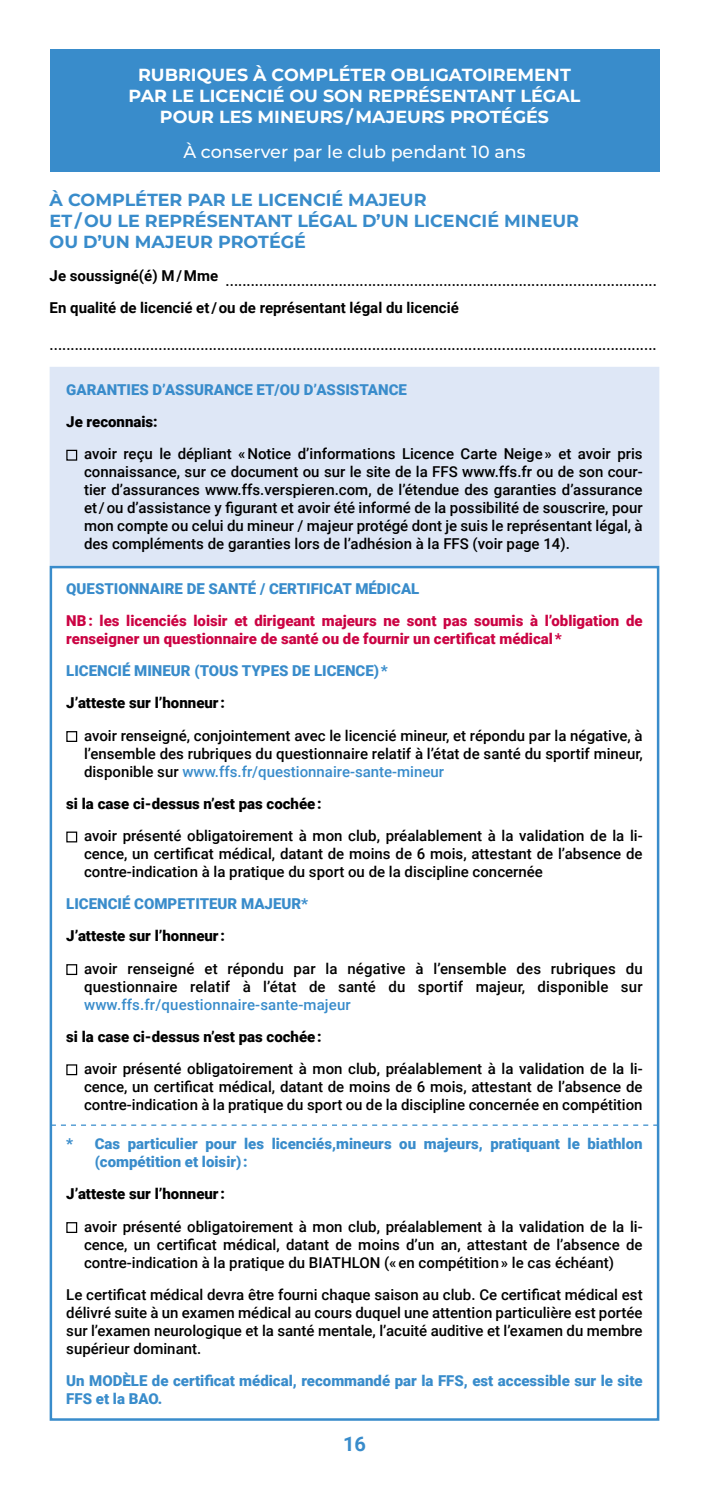
<style>
.page{position:relative;width:709px;height:1489px;background:#fff}
.page>*{position:absolute;margin:0;border:0;box-sizing:border-box;transform-origin:0 0}
.t1{font:700 20px "Roboto";color:#398ccb}
.t2{font:700 17.5px/21px "Montserrat";color:#fff;text-align:center}
.t3{font:700 17.5px/21px "Montserrat";color:#398ccb}
.t4{font:500 17.5px "Montserrat";color:#fff}
.t5{font:500 15px/18px "Roboto";color:#000;text-align:justify}
.t6{font:900 15px/18px "Roboto";color:#398ccb}
.t7{font:900 15px "Roboto";color:#000}
.t8{font:900 15px/18px "Roboto";color:#cb0343}
.t9{font:700 15px/32.2px "Roboto";color:#000}
.t10{font:500 15px "Roboto";letter-spacing:.01em;color:#398ccb}
.s1{color:#398ccb}
</style>
<div class="page">
<div style="left:50px;top:50px;width:609px;height:122px;background:#398ccb"></div>
<div style="left:51px;top:368px;width:607px;height:196px;background:#dee7f6"></div>
<div style="left:50px;top:367px;width:609px;height:199px;border:2px solid #dee7f6"></div>
<div style="left:66px;top:450px;width:11px;height:10px;border:1px solid #000"></div>
<div style="left:66px;top:731px;width:11px;height:11px;border:1px solid #000"></div>
<div style="left:66px;top:831px;width:11px;height:11px;border:1px solid #000"></div>
<div style="left:66px;top:964px;width:11px;height:11px;border:1px solid #000"></div>
<div style="left:66px;top:1064px;width:11px;height:11px;border:1px solid #000"></div>
<div style="left:66px;top:1221px;width:11px;height:11px;border:1px solid #000"></div>
<svg style="left:51px;top:1124px;width:607px;height:1px"></svg>
<p class="t2" style="left:129px;top:63px;width:453px">RUBRIQUES À COMPLÉTER OBLIGATOIREMENT<br>PAR LE LICENCIÉ OU SON REPRÉSENTANT LÉGAL<br>POUR LES MINEURS / MAJEURS PROTÉGÉS</p>
<p class="t4" style="left:183px;top:139px;width:344px">À conserver par le club pendant 10 ans</p>
<p class="t3" style="left:50px;top:189px;width:531px">À COMPLÉTER PAR LE LICENCIÉ MAJEUR<br>ET / OU LE REPRÉSENTANT LÉGAL D’UN LICENCIÉ MINEUR<br>OU D’UN MAJEUR PROTÉGÉ</p>
<p class="t9" style="left:50px;top:258px;width:411px">Je soussigné(é) M / Mme<br>En qualité de licencié et / ou de représentant légal du licencié</p>
<p class="t6" style="left:66px;top:380px;width:342px">GARANTIES D’ASSURANCE ET/OU D’ASSISTANCE</p>
<p class="t7" style="left:66px;top:411px;width:93px">Je reconnais:</p>
<p class="t5" style="left:84px;top:444px;width:560px">avoir reçu le dépliant « Notice d’informations Licence Carte Neige » et avoir pris connaissance, sur ce document ou sur le site de la FFS www.ffs.fr ou de son cour&shy;tier d’assurances www.ffs.verspieren.com, de l’étendue des garanties d’assurance et / ou d’assistance y figurant et avoir été informé de la possibilité de souscrire, pour mon compte ou celui du mineur / majeur protégé dont je suis le représentant légal, à des compléments de garanties lors de l’adhésion à la FFS (voir page 14).</p>
<p class="t6" style="left:66px;top:579px;width:354px">QUESTIONNAIRE DE SANTÉ / CERTIFICAT MÉDICAL</p>
<p class="t8" style="left:66px;top:611px;width:578px">NB : les licenciés loisir et dirigeant majeurs ne sont pas soumis à l’obligation de renseigner un questionnaire de santé ou de fournir un certificat médical *</p>
<p class="t6" style="left:66px;top:661px;width:323px">LICENCIÉ MINEUR (TOUS TYPES DE LICENCE) *</p>
<p class="t7" style="left:66px;top:692px;width:160px">J’atteste sur l’honneur :</p>
<p class="t5" style="left:84px;top:725px;width:560px">avoir renseigné, conjointement avec le licencié mineur, et répondu par la négative, à l’ensemble des rubriques du questionnaire relatif à l’état de santé du sportif mineur, disponible sur <span class="s1">www.ffs.fr/questionnaire-sante-mineur</span></p>
<p class="t7" style="left:66px;top:793px;width:257px">si la case ci-dessus n’est pas cochée :</p>
<p class="t5" style="left:84px;top:826px;width:560px">avoir présenté obligatoirement à mon club, préalablement à la validation de la li&shy;cence, un certificat médical, datant de moins de 6 mois, attestant de l’absence de contre-indication à la pratique du sport ou de la discipline concernée</p>
<p class="t6" style="left:66px;top:894px;width:243px">LICENCIÉ COMPETITEUR MAJEUR*</p>
<p class="t7" style="left:66px;top:925px;width:160px">J’atteste sur l’honneur :</p>
<p class="t5" style="left:84px;top:958px;width:560px">avoir renseigné et répondu par la négative à l’ensemble des rubriques du questionnaire relatif à l’état de santé du sportif majeur, disponible sur</p>
<p class="t10" style="left:84px;top:993px;width:268px">www.ffs.fr/questionnaire-sante-majeur</p>
<p class="t7" style="left:66px;top:1025px;width:257px">si la case ci-dessus n’est pas cochée :</p>
<p class="t5" style="left:84px;top:1059px;width:560px">avoir présenté obligatoirement à mon club, préalablement à la validation de la li&shy;cence, un certificat médical, datant de moins de 6 mois, attestant de l’absence de contre-indication à la pratique du sport ou de la discipline concernée en compétition</p>
<p class="t6" style="left:95px;top:1134px;width:549px;text-indent:-28px">* Cas particulier pour les licenciés,mineurs ou majeurs, pratiquant le biathlon (compétition et loisir) :</p>
<p class="t7" style="left:66px;top:1183px;width:160px">J’atteste sur l’honneur :</p>
<p class="t5" style="left:84px;top:1216px;width:560px">avoir présenté obligatoirement à mon club, préalablement à la validation de la li&shy;cence, un certificat médical, datant de moins d’un an, attestant de l’absence de contre-indication à la pratique du BIATHLON (« en compétition » le cas échéant)</p>
<p class="t5" style="left:66px;top:1284px;width:578px">Le certificat médical devra être fourni chaque saison au club. Ce certificat médical est délivré suite à un examen médical au cours duquel une attention particulière est portée sur l’examen neurologique et la santé mentale, l’acuité auditive et l’examen du membre supérieur dominant.</p>
<p class="t6" style="left:66px;top:1370px;width:578px">Un MODÈLE de certificat médical, recommandé par la FFS, est accessible sur le site<br>FFS et la BAO.</p>
<h1 class="t1" style="left:343px;top:1429px;width:24px">16</h1>
</div>
